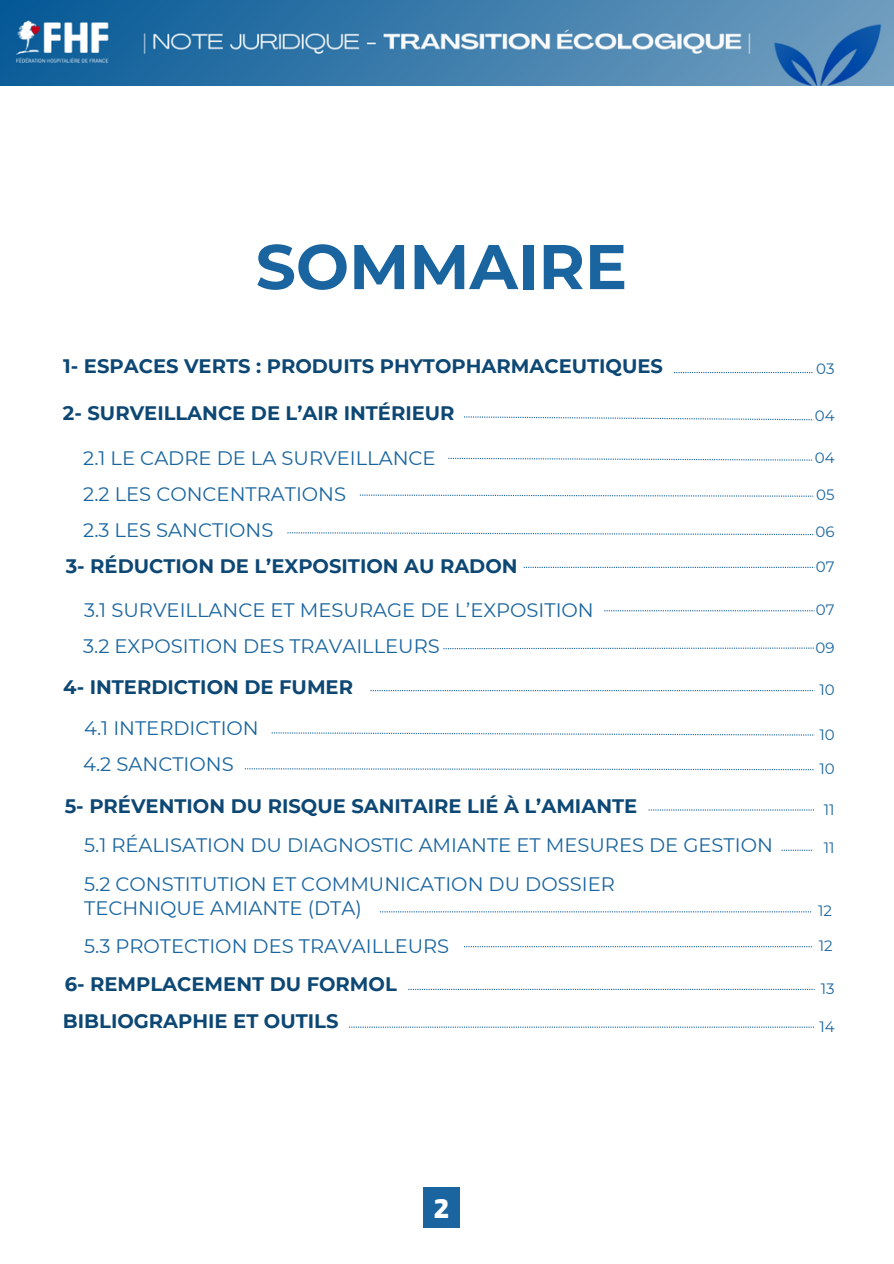
<style>
.page{position:relative;width:894px;height:1264px;background:#fff}
.page>*{position:absolute;margin:0;border:0;box-sizing:border-box;transform-origin:0 0}
.t1{font:700 63px "Montserrat";color:#1a659f}
.t2{font:700 27.6px "Thicker";color:#fff}
.t3{font:19.5px/23.7px "Montserrat";color:#1a659f}
.t4{font:700 19.5px "Montserrat";color:#0d4774}
.t5{font:15px "Montserrat";color:#1a659f}
</style>
<div class="page">
<div style="left:423px;top:1187px;width:37px;height:40px;background:#1a659f"></div>
<img style="left:0;top:0;width:893px;height:86px">
<svg style="left:349px;top:1026px;width:463px;height:1px"></svg>
<svg style="left:674px;top:372px;width:138px;height:1px"></svg>
<svg style="left:443px;top:647px;width:370px;height:2px"></svg>
<svg style="left:604px;top:610px;width:210px;height:1px"></svg>
<svg style="left:523px;top:567px;width:290px;height:1px"></svg>
<svg style="left:464px;top:416px;width:348px;height:4px"></svg>
<svg style="left:370px;top:690px;width:443px;height:1px"></svg>
<svg style="left:360px;top:494px;width:453px;height:3px"></svg>
<svg style="left:448px;top:458px;width:364px;height:2px"></svg>
<svg style="left:648px;top:809px;width:164px;height:1px"></svg>
<svg style="left:464px;top:946px;width:347px;height:1px"></svg>
<svg style="left:781px;top:849px;width:30px;height:1px"></svg>
<svg style="left:380px;top:911px;width:431px;height:1px"></svg>
<svg style="left:287px;top:532px;width:526px;height:3px"></svg>
<svg style="left:245px;top:768px;width:568px;height:2px"></svg>
<svg style="left:271px;top:732px;width:543px;height:3px"></svg>
<svg style="left:408px;top:988px;width:406px;height:2px"></svg>
<p class="t1" style="left:255px;top:228px;width:373px">SOMMAIRE</p>
<p class="t4" style="left:63px;top:354px;width:601px">1- ESPACES VERTS : PRODUITS PHYTOPHARMACEUTIQUES</p>
<p class="t5" style="left:816px;top:359px;width:20px">03</p>
<p class="t5" style="left:814px;top:407px;width:21px">04</p>
<p class="t4" style="left:63px;top:401px;width:393px">2- SURVEILLANCE DE L’AIR INTÉRIEUR</p>
<p class="t3" style="left:83px;top:446px;width:354px">2.1 LE CADRE DE LA SURVEILLANCE</p>
<p class="t3" style="left:83px;top:482px;width:264px">2.2 LES CONCENTRATIONS</p>
<h2 class="t3" style="left:83px;top:518px;width:192px">2.3 LES SANCTIONS</h2>
<p class="t5" style="left:815px;top:523px;width:21px">06</p>
<p class="t5" style="left:814px;top:448px;width:21px">04</p>
<p class="t5" style="left:816px;top:485px;width:20px">05</p>
<p class="t4" style="left:66px;top:554px;width:453px">3- RÉDUCTION DE L’EXPOSITION AU RADON</p>
<p class="t3" style="left:84px;top:598px;width:511px">3.1 SURVEILLANCE ET MESURAGE DE L’EXPOSITION</p>
<p class="t3" style="left:83px;top:634px;width:358px">3.2 EXPOSITION DES TRAVAILLEURS</p>
<p class="t4" style="left:63px;top:675px;width:291px">4- INTERDICTION DE FUMER</p>
<p class="t3" style="left:84px;top:716px;width:176px">4.1 INTERDICTION</p>
<p class="t3" style="left:83px;top:752px;width:152px">4.2 SANCTIONS</p>
<p class="t5" style="left:815px;top:557px;width:20px">07</p>
<h2 class="t5" style="left:815px;top:600px;width:20px">07</h2>
<p class="t5" style="left:815px;top:638px;width:21px">09</p>
<p class="t5" style="left:819px;top:680px;width:17px">10</p>
<h2 class="t5" style="left:819px;top:725px;width:17px">10</h2>
<p class="t5" style="left:819px;top:759px;width:17px">10</p>
<p class="t4" style="left:65px;top:794px;width:574px">5- PRÉVENTION DU RISQUE SANITAIRE LIÉ À L’AMIANTE</p>
<h2 class="t5" style="left:823px;top:800px;width:12px">11</h2>
<p class="t5" style="left:823px;top:838px;width:12px">11</p>
<p class="t3" style="left:84px;top:833px;width:690px">5.1 RÉALISATION DU DIAGNOSTIC AMIANTE ET MESURES DE GESTION</p>
<p class="t3" style="left:84px;top:872px;width:532px">5.2 CONSTITUTION ET COMMUNICATION DU DOSSIER<br>TECHNIQUE AMIANTE (DTA)</p>
<h2 class="t3" style="left:84px;top:934px;width:366px">5.3 PROTECTION DES TRAVAILLEURS</h2>
<p class="t5" style="left:818px;top:901px;width:15px">12</p>
<p class="t5" style="left:818px;top:936px;width:15px">12</p>
<p class="t4" style="left:65px;top:971px;width:333px">6- REMPLACEMENT DU FORMOL</p>
<p class="t5" style="left:820px;top:979px;width:15px">13</p>
<p class="t4" style="left:63px;top:1009px;width:277px">BIBLIOGRAPHIE ET OUTILS</p>
<h2 class="t5" style="left:819px;top:1017px;width:17px">14</h2>
<h1 class="t2" style="left:434px;top:1193px;width:16px">2</h1>
</div>
